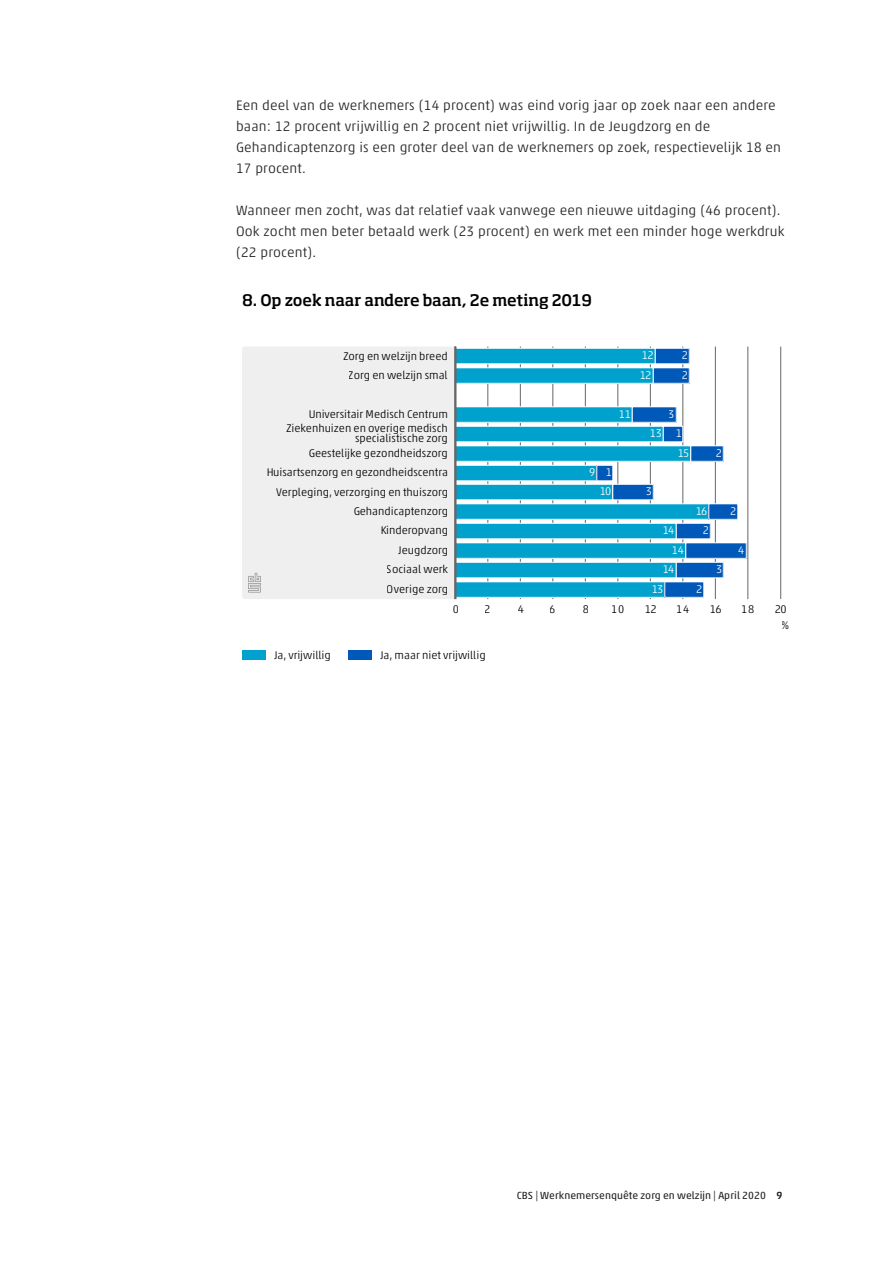
<style>
.page{position:relative;width:893px;height:1263px;background:#fff}
.page>*{position:absolute;margin:0;border:0;box-sizing:border-box;transform-origin:0 0}
.t1{font:500 15.75px "Soho Pro";letter-spacing:-.005em;color:#000}
._03_Platte_tekst{font:300 13.8px/21px "Akko Pro";letter-spacing:.01em;color:#231f20}
.t2{font:300 11.25px/19.4px "Akko Pro";color:#000;text-align:right}
.t3{font:300 11.25px/19.5px "Akko Pro";color:#fff}
.t4{font:10.5px "Akko Pro";letter-spacing:.005em;color:#231f20}
.s1{font-weight:500}
</style>
<div class="page">
<div style="left:242px;top:347px;width:212px;height:252px;background:#efefef"></div>
<hr style="left:488px;top:347px;width:1px;height:252px;background:#666">
<hr style="left:520px;top:347px;width:1px;height:252px;background:#666">
<hr style="left:553px;top:347px;width:1px;height:252px;background:#666">
<hr style="left:585px;top:347px;width:1px;height:252px;background:#666">
<hr style="left:618px;top:347px;width:1px;height:252px;background:#666">
<hr style="left:650px;top:347px;width:1px;height:252px;background:#666">
<hr style="left:683px;top:347px;width:1px;height:252px;background:#666">
<hr style="left:715px;top:347px;width:1px;height:252px;background:#666">
<hr style="left:748px;top:347px;width:1px;height:252px;background:#666">
<hr style="left:780px;top:347px;width:1px;height:252px;background:#666">
<svg style="left:248px;top:573px;width:13px;height:19px"></svg>
<div style="left:455px;top:348px;width:200px;height:16px;background:#00a1cd"></div>
<div style="left:455px;top:348px;width:200px;height:16px;border:1px solid #fff"></div>
<div style="left:455px;top:368px;width:198px;height:15px;background:#00a1cd"></div>
<div style="left:455px;top:368px;width:198px;height:16px;border:1px solid #fff"></div>
<div style="left:455px;top:407px;width:177px;height:15px;background:#00a1cd"></div>
<div style="left:455px;top:407px;width:177px;height:16px;border:1px solid #fff"></div>
<div style="left:455px;top:426px;width:208px;height:16px;background:#00a1cd"></div>
<div style="left:455px;top:426px;width:208px;height:16px;border:1px solid #fff"></div>
<div style="left:455px;top:446px;width:236px;height:15px;background:#00a1cd"></div>
<div style="left:455px;top:446px;width:236px;height:16px;border:1px solid #fff"></div>
<div style="left:455px;top:465px;width:142px;height:16px;background:#00a1cd"></div>
<div style="left:455px;top:465px;width:142px;height:16px;border:1px solid #fff"></div>
<div style="left:455px;top:484px;width:158px;height:16px;background:#00a1cd"></div>
<div style="left:455px;top:484px;width:158px;height:16px;border:1px solid #fff"></div>
<div style="left:455px;top:504px;width:254px;height:15px;background:#00a1cd"></div>
<div style="left:455px;top:504px;width:254px;height:16px;border:1px solid #fff"></div>
<div style="left:455px;top:523px;width:221px;height:16px;background:#00a1cd"></div>
<div style="left:455px;top:523px;width:221px;height:16px;border:1px solid #fff"></div>
<div style="left:455px;top:543px;width:231px;height:15px;background:#00a1cd"></div>
<div style="left:455px;top:543px;width:231px;height:16px;border:1px solid #fff"></div>
<div style="left:455px;top:562px;width:221px;height:16px;background:#00a1cd"></div>
<div style="left:455px;top:562px;width:221px;height:16px;border:1px solid #fff"></div>
<div style="left:455px;top:582px;width:210px;height:15px;background:#00a1cd"></div>
<div style="left:455px;top:582px;width:210px;height:16px;border:1px solid #fff"></div>
<div style="left:655px;top:348px;width:34px;height:16px;background:#0058b8"></div>
<div style="left:655px;top:348px;width:34px;height:16px;border:1px solid #fff"></div>
<div style="left:653px;top:368px;width:36px;height:15px;background:#0058b8"></div>
<div style="left:653px;top:368px;width:36px;height:16px;border:1px solid #fff"></div>
<div style="left:632px;top:407px;width:44px;height:15px;background:#0058b8"></div>
<div style="left:632px;top:407px;width:44px;height:16px;border:1px solid #fff"></div>
<div style="left:663px;top:426px;width:20px;height:16px;background:#0058b8"></div>
<div style="left:663px;top:426px;width:20px;height:16px;border:1px solid #fff"></div>
<div style="left:691px;top:446px;width:32px;height:15px;background:#0058b8"></div>
<div style="left:690px;top:446px;width:33px;height:16px;border:1px solid #fff"></div>
<div style="left:597px;top:465px;width:16px;height:16px;background:#0058b8"></div>
<div style="left:596px;top:465px;width:17px;height:16px;border:1px solid #fff"></div>
<div style="left:613px;top:484px;width:40px;height:16px;background:#0058b8"></div>
<div style="left:612px;top:484px;width:41px;height:16px;border:1px solid #fff"></div>
<div style="left:709px;top:504px;width:29px;height:15px;background:#0058b8"></div>
<div style="left:708px;top:504px;width:30px;height:16px;border:1px solid #fff"></div>
<div style="left:676px;top:523px;width:34px;height:16px;background:#0058b8"></div>
<div style="left:676px;top:523px;width:34px;height:16px;border:1px solid #fff"></div>
<div style="left:686px;top:543px;width:60px;height:15px;background:#0058b8"></div>
<div style="left:685px;top:543px;width:61px;height:16px;border:1px solid #fff"></div>
<div style="left:676px;top:562px;width:47px;height:16px;background:#0058b8"></div>
<div style="left:676px;top:562px;width:47px;height:16px;border:1px solid #fff"></div>
<div style="left:665px;top:582px;width:39px;height:15px;background:#0058b8"></div>
<div style="left:664px;top:582px;width:40px;height:16px;border:1px solid #fff"></div>
<hr style="left:454px;top:347px;width:2px;height:252px;background:#666">
<div style="left:242px;top:651px;width:23px;height:9px;background:#00a1cd"></div>
<div style="left:348px;top:651px;width:23px;height:9px;background:#0058b8"></div>
<p class="_03_Platte_tekst" style="left:236px;top:95px;width:547px">Een deel van de werknemers (14 procent) was eind vorig jaar op zoek naar een andere baan: 12 procent vrijwillig en 2 procent niet vrijwillig. In de Jeugdzorg en de Gehandicaptenzorg is een groter deel van de werknemers op zoek, respectievelijk 18 en 17 procent.</p>
<p class="_03_Platte_tekst" style="left:236px;top:200px;width:550px">Wanneer men zocht, was dat relatief vaak vanwege een nieuwe uitdaging (46 procent).<br>Ook zocht men beter betaald werk (23 procent) en werk met een minder hoge werkdruk (22 procent).</p>
<p class="t1" style="left:242px;top:289px;width:351px">8. Op zoek naar andere baan, 2e meting 2019</p>
<p class="t2" style="left:343px;top:346px;width:106px;text-align:center">Zorg en welzĳn breed<br>Zorg en welzĳn smal</p>
<p class="t2" style="left:286px;top:407px;width:163px;line-height:14px">Universitair Medisch Centrum<br>Ziekenhuizen en overige medisch</p>
<p class="t2" style="left:308px;top:431px;width:141px;line-height:14.5px">specialistische zorg<br>Geestelĳke gezondheidszorg</p>
<p class="t2" style="left:266px;top:462px;width:183px">Huisartsenzorg en gezondheidscentra<br>Verpleging, verzorging en thuiszorg<br>Gehandicaptenzorg<br>Kinderopvang<br>Jeugdzorg<br>Sociaal werk<br>Overige zorg</p>
<p class="t3" style="left:639px;top:345px;width:16px">12<br>12</p>
<p class="t3" style="left:681px;top:345px;width:8px">2<br>2</p>
<p class="t3" style="left:619px;top:404px;width:14px">11</p>
<p class="t3" style="left:589px;top:462px;width:8px">9</p>
<p class="t3" style="left:605px;top:462px;width:8px">1</p>
<p class="t3" style="left:599px;top:481px;width:14px">10</p>
<p class="t3" style="left:650px;top:423px;width:14px">13</p>
<p class="t3" style="left:669px;top:404px;width:8px">3</p>
<p class="t3" style="left:675px;top:423px;width:8px">1</p>
<p class="t3" style="left:677px;top:443px;width:14px">15</p>
<p class="t3" style="left:715px;top:443px;width:8px">2</p>
<p class="t3" style="left:645px;top:481px;width:8px">3</p>
<p class="t3" style="left:662px;top:520px;width:14px">14</p>
<p class="t3" style="left:672px;top:540px;width:14px">14</p>
<p class="t3" style="left:662px;top:559px;width:14px">14</p>
<p class="t3" style="left:651px;top:579px;width:14px">13</p>
<p class="t3" style="left:695px;top:501px;width:14px">16</p>
<p class="t3" style="left:702px;top:520px;width:8px">2</p>
<p class="t3" style="left:696px;top:579px;width:8px">2</p>
<p class="t3" style="left:716px;top:559px;width:8px">3</p>
<p class="t3" style="left:730px;top:501px;width:8px">2</p>
<p class="t3" style="left:738px;top:540px;width:8px">4</p>
<p class="t2" style="left:452px;top:599px;width:8px">0</p>
<p class="t2" style="left:485px;top:599px;width:8px">2</p>
<p class="t2" style="left:517px;top:599px;width:8px">4</p>
<p class="t2" style="left:550px;top:599px;width:8px">6</p>
<p class="t2" style="left:582px;top:599px;width:8px">8</p>
<p class="t2" style="left:612px;top:599px;width:14px">10</p>
<p class="t2" style="left:644px;top:599px;width:14px">12</p>
<p class="t2" style="left:677px;top:599px;width:14px">14</p>
<p class="t2" style="left:709px;top:599px;width:14px">16</p>
<p class="t2" style="left:742px;top:599px;width:14px">18</p>
<p class="t2" style="left:774px;top:599px;width:14px">20</p>
<p class="t2" style="left:274px;top:645px;width:58px">Ja, vrĳwillig</p>
<p class="t2" style="left:380px;top:645px;width:107px">Ja, maar niet vrĳwillig</p>
<p class="t2" style="left:782px;top:615px;width:10px">%</p>
<p class="t4" style="left:517px;top:1189px;width:267px">CBS | Werknemersenquête zorg en welzijn | April 2020 <span class="s1">9</span></p>
</div>
